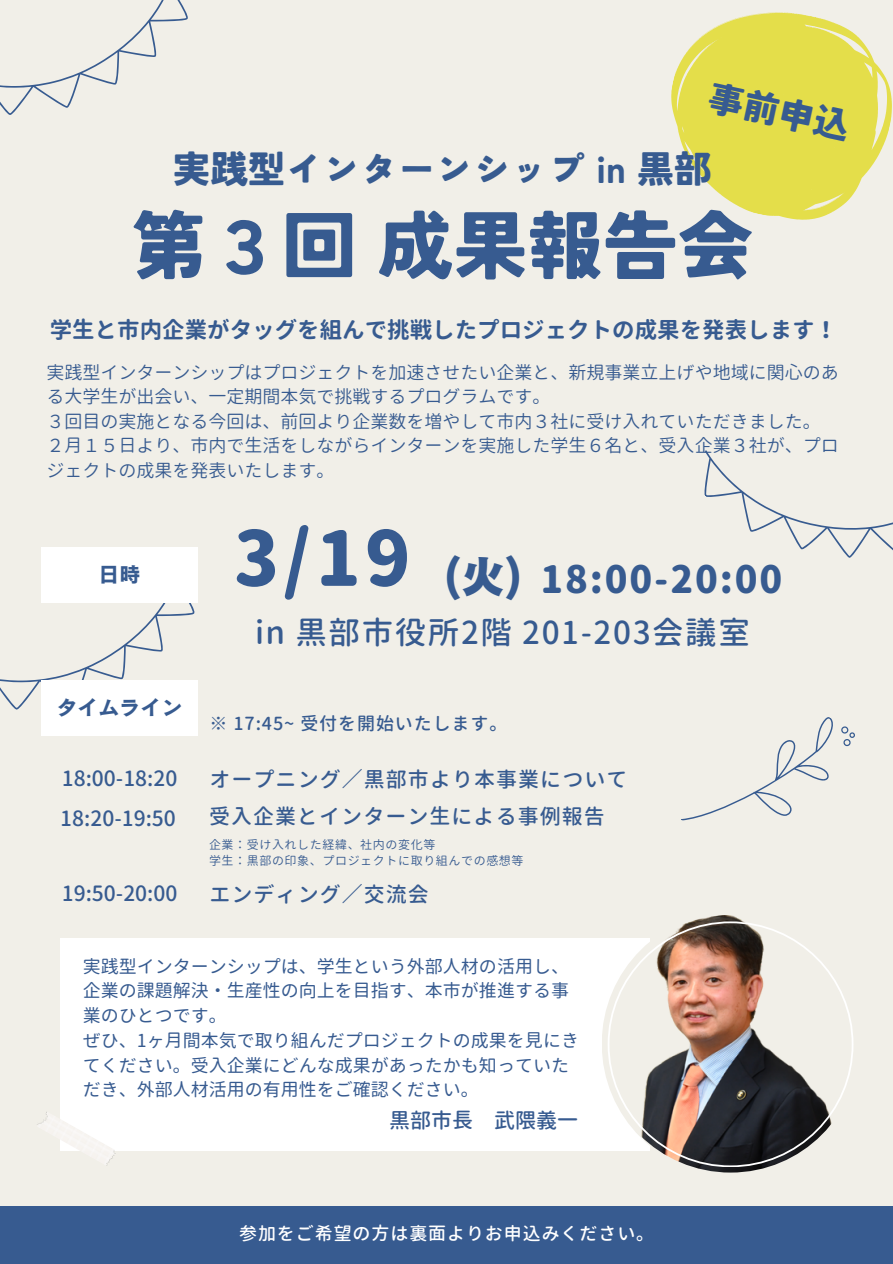
<style>
.page{position:relative;width:893px;height:1264px;background:#fff}
.page>*{position:absolute;margin:0;border:0;box-sizing:border-box;transform-origin:0 0}
.t1{font:900 75px "Tsunagi Gothic";color:#375b90}
.t2{font:800 75px "Gen Jyuu Gothic";color:#375b90}
.t3{font:45px "Canva Cezanne Pro N EB";color:#375b90}
.t4{font:900 37.5px "Tsunagi Gothic";color:#375b90}
.t5{font:800 37.5px "Gen Jyuu Gothic";letter-spacing:.05em;color:#375b90}
.t6{font:900 36px "Tsunagi Gothic";color:#375b90}
.t7{font:500 31.5px "Gen Jyuu Gothic";letter-spacing:.05em;color:#375b90}
.t8{font:700 22.5px "Gen Jyuu Gothic";color:#375b90}
.t9{font:500 21px "Gen Jyuu Gothic";letter-spacing:.05em;color:#375b90}
.t10{font:21px "Canva Cezanne Pro N B";color:#375b90}
.t11{font:500 21px "Gen Jyuu Gothic";color:#375b90}
.t12{font:18px/24.5px "Gen Jyuu Gothic";color:#375b90}
.t13{font:18px/24.8px "Gen Jyuu Gothic";color:#375b90}
.t14{font:500 18px "Gen Jyuu Gothic";letter-spacing:.05em;color:#fff}
.t15{font:500 18px "Gen Jyuu Gothic";letter-spacing:.05em;color:#375b90}
.t16{font:12px "Gen Jyuu Gothic";letter-spacing:.05em;color:#375b90}
</style>
<div class="page">
<div style="left:0;top:0;width:892px;height:1263px;background:#f1efe8"></div>
<svg style="left:0;top:0;width:188px;height:115px"></svg>
<svg style="left:0;top:572px;width:194px;height:137px"></svg>
<svg style="left:704px;top:450px;width:188px;height:108px"></svg>
<svg style="left:671px;top:12px;width:221px;height:208px;fill:#e4de4a"></svg>
<svg style="left:805px;top:203px;width:23px;height:8px"></svg>
<svg style="left:703px;top:12px;width:81px;height:25px"></svg>
<svg style="left:681px;top:717px;width:174px;height:104px"></svg>
<div style="left:0;top:1206px;width:892px;height:57px;background:#375b90"></div>
<div style="left:42px;top:547px;width:155px;height:55px;background:#fff"></div>
<div style="left:42px;top:680px;width:155px;height:56px;background:#fff"></div>
<div style="left:61px;top:938px;width:588px;height:212px;background:#fff"></div>
<img style="left:37px;top:1110px;width:80px;height:56px">
<img style="left:601px;top:914px;width:258px;height:258px;border-radius:50%">
<img style="left:607px;top:921px;width:246px;height:245px">
<p class="t6" style="left:712px;top:79px;width:145px;rotate:12deg">事前申込</p>
<h5 class="t4" style="left:173px;top:150px;width:540px">実践型インターンシップ in 黒部</h5>
<p class="t1" style="left:132px;top:208px;width:622px">第３回成果報告会</p>
<p class="t8" style="left:50px;top:314px;width:789px">学生と市内企業がタッグを組んで挑戦したプロジェクトの成果を発表します！</p>
<p class="t12" style="left:47px;top:360px;width:793px">実践型インターンシップはプロジェクトを加速させたい企業と、新規事業立上げや地域に関心のある大学生が出会い、一定期間本気で挑戦するプログラムです。</p>
<h1 class="t12" style="left:47px;top:409px;width:775px">３回目の実施となる今回は、前回より企業数を増やして市内３社に受け入れていただきました。</h1>
<p class="t12" style="left:47px;top:433px;width:793px">２月１５日より、市内で生活をしながらインターンを実施した学生６名と、受入企業３社が、プロジェクトの成果を発表いたします。</p>
<h5 class="t2" style="left:233px;top:505px;width:178px">3/19</h5>
<h2 class="t7" style="left:255px;top:609px;width:496px">in 黒部市役所2階 201-203会議室</h2>
<h6 class="t10" style="left:99px;top:563px;width:43px">日時</h6>
<h5 class="t3" style="left:443px;top:553px;width:80px">(火)</h5>
<p class="t5" style="left:540px;top:552px;width:243px">18:00-20:00</p>
<h5 class="t10" style="left:57px;top:697px;width:127px">タイムライン</h5>
<h5 class="t9" style="left:62px;top:763px;width:117px">18:00-18:20</h5>
<h5 class="t9" style="left:60px;top:803px;width:117px">18:20-19:50</h5>
<p class="t9" style="left:62px;top:878px;width:117px">19:50-20:00</p>
<p class="t15" style="left:209px;top:710px;width:299px">※ 17:45~ 受付を開始いたします。</p>
<h3 class="t9" style="left:209px;top:764px;width:419px">オープニング／黒部市より本事業について</h3>
<p class="t9" style="left:209px;top:801px;width:397px">受入企業とインターン生による事例報告</p>
<h5 class="t16" style="left:209px;top:836px;width:228px">企業：受け入れした経緯、社内の変化等</h5>
<p class="t16" style="left:209px;top:852px;width:316px">学生：黒部の印象、プロジェクトに取り組んでの感想等</p>
<h1 class="t9" style="left:209px;top:879px;width:221px">エンディング／交流会</h1>
<h5 class="t13" style="left:83px;top:953px;width:487px">実践型インターンシップは、学生という外部人材の活用し、</h5>
<h5 class="t13" style="left:83px;top:978px;width:487px">企業の課題解決・生産性の向上を目指す、本市が推進する事業のひとつです。</h5>
<p class="t13" style="left:83px;top:1027px;width:497px">ぜひ、1ヶ月間本気で取り組んだプロジェクトの成果を見にきてください。受入企業にどんな成果があったかも知っていただき、外部人材活用の有用性をご確認ください。</p>
<p class="t11" style="left:389px;top:1105px;width:190px">黒部市長 武隈義一</p>
<h4 class="t14" style="left:239px;top:1220px;width:416px">参加をご希望の方は裏面よりお申込みください。</h4>
</div>
